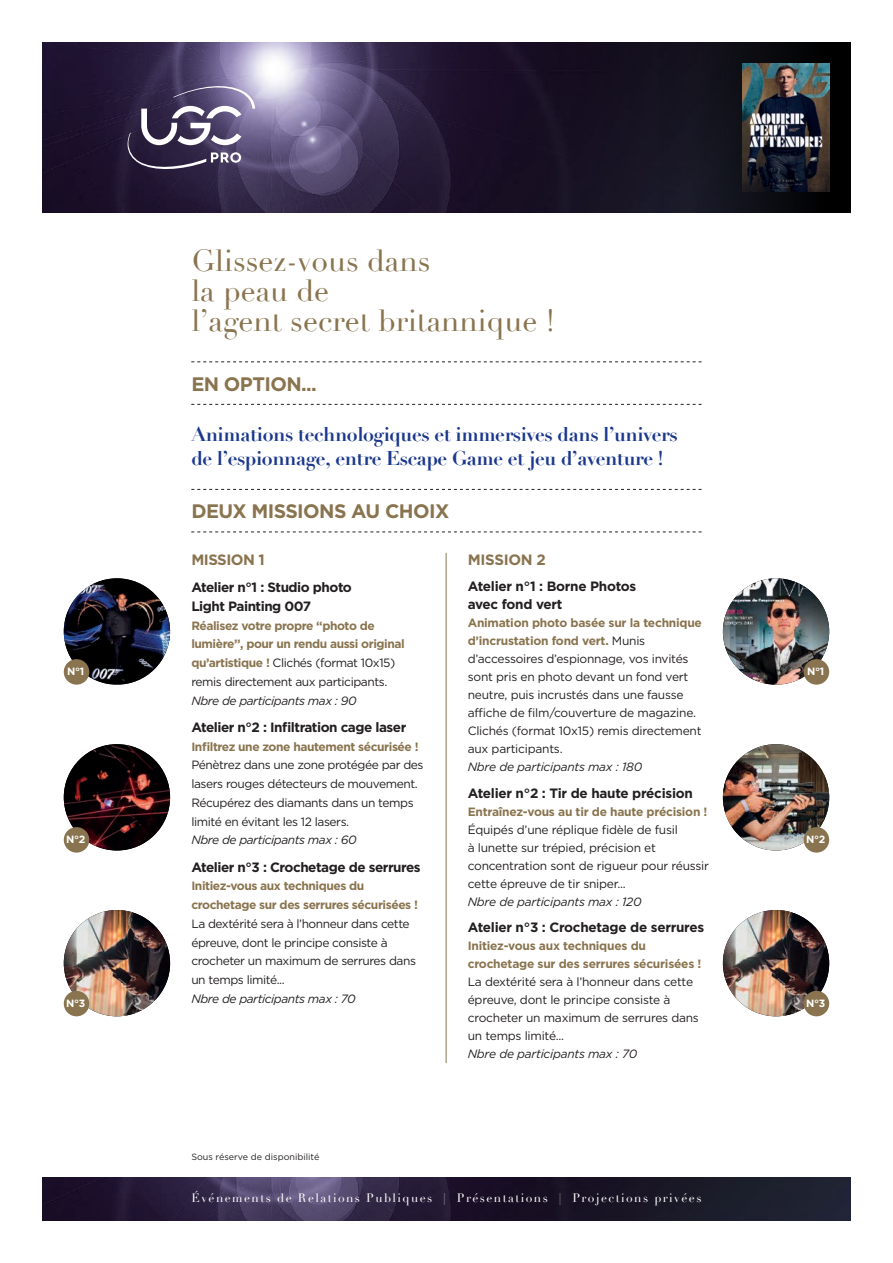
<style>
.page{position:relative;width:893px;height:1263px;background:#fff}
.page>*{position:absolute;margin:0;border:0;box-sizing:border-box;transform-origin:0 0}
.t1{font:30px/30px "Didot";color:#89744f}
.t2{font:700 19.5px/24px "Didot";letter-spacing:-.02em;color:#1b388c}
.t3{font:700 19.5px "Gotham";letter-spacing:-.03em;color:#89744f}
.t4{font:700 15px "Gotham";letter-spacing:-.03em;color:#89744f}
.t5{font:700 13.5px/18.8px "Gotham";letter-spacing:-.035em;color:#231f20}
.t6{font:12px/18px "Gotham";letter-spacing:-.02em;color:#231f20}
.t7{font:700 12px/18.8px "Gotham";letter-spacing:-.035em;color:#89744f}
.t8{font:italic 12px "Gotham";letter-spacing:-.03em;color:#231f20}
.t9{font:12px "Didot";letter-spacing:.12em;color:#fff}
.t10{font:700 10.5px "Gotham";color:#fff}
.t11{font:9px "Gotham";color:#231f20}
.s1{font-weight:400;color:#231f20}
.s2{font-weight:700;color:#89744f}
</style>
<div class="page">
<img style="left:43px;top:1178px;width:807px;height:42px">
<img style="left:43px;top:43px;width:616px;height:170px">
<svg style="left:127px;top:82px;width:128px;height:90px;background:#605775"></svg>
<svg style="left:191px;top:361px;width:511px;height:1px"></svg>
<svg style="left:191px;top:489px;width:511px;height:1px"></svg>
<svg style="left:191px;top:404px;width:511px;height:1px"></svg>
<svg style="left:191px;top:531px;width:511px;height:1px"></svg>
<hr style="left:446px;top:553px;width:1px;height:510px;background:#89744f">
<img style="left:64px;top:578px;width:106px;height:107px;border-radius:53px">
<img style="left:64px;top:744px;width:106px;height:106px;border-radius:53px">
<img style="left:64px;top:910px;width:106px;height:106px;border-radius:53px">
<img style="left:723px;top:578px;width:106px;height:107px;border-radius:53px">
<img style="left:723px;top:744px;width:106px;height:106px;border-radius:53px">
<img style="left:723px;top:910px;width:106px;height:106px;border-radius:53px">
<div style="left:64px;top:659px;width:25px;height:26px;background:#89744f;border-radius:50%"></div>
<div style="left:804px;top:659px;width:25px;height:26px;background:#89744f;border-radius:50%"></div>
<div style="left:64px;top:827px;width:25px;height:26px;background:#89744f;border-radius:50%"></div>
<div style="left:804px;top:827px;width:25px;height:26px;background:#89744f;border-radius:50%"></div>
<div style="left:64px;top:991px;width:25px;height:25px;background:#89744f;border-radius:50%"></div>
<div style="left:804px;top:991px;width:25px;height:25px;background:#89744f;border-radius:50%"></div>
<div style="left:659px;top:43px;width:191px;height:170px;background:linear-gradient(to right,#1a1928,#040706)"></div>
<img style="left:742px;top:64px;width:87px;height:127px">
<h1 class="t1" style="left:191px;top:246px;width:365px">Glissez-vous dans<br>la peau de<br>l’agent secret britannique !</h1>
<h2 class="t3" style="left:191px;top:372px;width:127px">EN OPTION...</h2>
<h2 class="t2" style="left:191px;top:422px;width:488px">Animations technologiques et immersives dans l’univers de l’espionnage, entre Escape Game et jeu d’aventure !</h2>
<h2 class="t3" style="left:191px;top:499px;width:259px">DEUX MISSIONS AU CHOIX</h2>
<p class="t4" style="left:191px;top:550px;width:75px">MISSION 1</p>
<p class="t5" style="left:191px;top:578px;width:162px">Atelier n°1 : Studio photo<br>Light Painting 007</p>
<p class="t7" style="left:191px;top:616px;width:215px">Réalisez votre propre “photo de lumière”, pour un rendu aussi original qu’artistique ! <span class="s1">Clichés (format 10x15) remis directement aux participants.</span></p>
<p class="t8" style="left:191px;top:693px;width:167px">Nbre de participants max : 90</p>
<p class="t5" style="left:191px;top:718px;width:217px">Atelier n°2 : Infiltration cage laser</p>
<p class="t7" style="left:191px;top:737px;width:229px">Infiltrez une zone hautement sécurisée !</p>
<p class="t6" style="left:191px;top:756px;width:234px;line-height:18.8px">Pénètrez dans une zone protégée par des lasers rouges détecteurs de mouvement.<br>Récupérez des diamants dans un temps limité en évitant les 12 lasers.</p>
<p class="t8" style="left:191px;top:833px;width:167px">Nbre de participants max : 60</p>
<p class="t5" style="left:191px;top:857px;width:231px">Atelier n°3 : Crochetage de serrures</p>
<p class="t7" style="left:191px;top:877px;width:228px">Initiez-vous aux techniques du crochetage sur des serrures sécurisées !</p>
<p class="t6" style="left:191px;top:914px;width:226px;line-height:18.8px">La dextérité sera à l’honneur dans cette épreuve, dont le principe consiste à crocheter un maximum de serrures dans un temps limité...</p>
<p class="t8" style="left:191px;top:991px;width:166px">Nbre de participants max : 70</p>
<p class="t4" style="left:468px;top:550px;width:80px">MISSION 2</p>
<p class="t5" style="left:468px;top:577px;width:170px;line-height:18px">Atelier n°1 : Borne Photos avec fond vert</p>
<p class="t6" style="left:468px;top:614px;width:236px"><span class="s2">Animation photo basée sur la technique d’incrustation fond vert.</span> Munis d’accessoires d’espionnage, vos invités sont pris en photo devant un fond vert neutre, puis incrustés dans une fausse affiche de film/couverture de magazine.<br>Clichés (format 10x15) remis directement aux participants.</p>
<p class="t8" style="left:468px;top:760px;width:176px">Nbre de participants max : 180</p>
<p class="t5" style="left:468px;top:784px;width:227px">Atelier n°2 : Tir de haute précision</p>
<p class="t7" style="left:468px;top:802px;width:241px">Entraînez-vous au tir de haute précision !</p>
<p class="t6" style="left:468px;top:820px;width:243px">Équipés d’une réplique fidèle de fusil<br>à lunette sur trépied, précision et concentration sont de rigueur pour réussir cette épreuve de tir sniper...</p>
<p class="t8" style="left:468px;top:894px;width:175px">Nbre de participants max : 120</p>
<p class="t5" style="left:468px;top:918px;width:238px">Atelier n°3 : Crochetage de serrures</p>
<p class="t7" style="left:468px;top:937px;width:235px;line-height:18px">Initiez-vous aux techniques du crochetage sur des serrures sécurisées !</p>
<p class="t6" style="left:468px;top:973px;width:233px">La dextérité sera à l’honneur dans cette épreuve, dont le principe consiste à crocheter un maximum de serrures dans un temps limité...</p>
<p class="t8" style="left:468px;top:1047px;width:171px">Nbre de participants max : 70</p>
<p class="t10" style="left:67px;top:665px;width:19px">N°1</p>
<p class="t10" style="left:807px;top:665px;width:19px">N°1</p>
<p class="t10" style="left:66px;top:833px;width:21px">N°2</p>
<p class="t10" style="left:806px;top:833px;width:21px">N°2</p>
<p class="t10" style="left:66px;top:997px;width:21px">N°3</p>
<p class="t10" style="left:806px;top:997px;width:21px">N°3</p>
<p class="t11" style="left:191px;top:1151px;width:130px">Sous réserve de disponibilité</p>
<p class="t9" style="left:192px;top:1190px;width:511px">Événements de Relations Publiques | Présentations | Projections privées</p>
</div>
